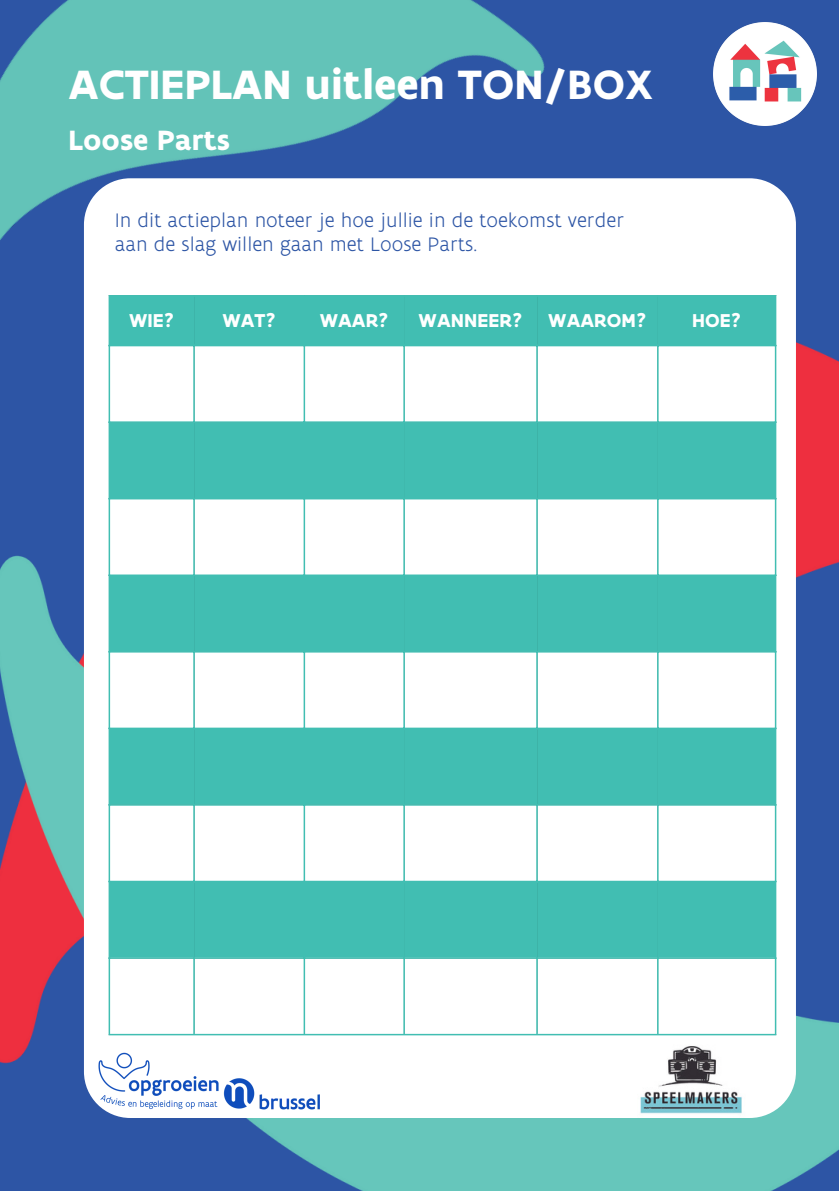
<style>
.page{position:relative;width:839px;height:1191px;background:#fff}
.page>*{position:absolute;margin:0;border:0;box-sizing:border-box;transform-origin:0 0}
.t1{font:700 44px "Flanders Art Sans";color:#fff}
.t2{font:700 30px "Flanders Art Sans";color:#fff}
.t3{font:300 21px/24px "Flanders Art Sans";color:#2d55a5}
.t4{font:700 20px "Flanders Art Sans";color:#fff}
</style>
<div class="page">
<div style="left:0;top:0;width:838px;height:1191px;background:#2d55a5"></div>
<img style="left:0;top:461px;width:838px;height:730px">
<div style="left:84px;top:178px;width:711px;height:940px;background:#fff;border-radius:46px"></div>
<img style="left:0;top:0;width:623px;height:532px">
<img style="left:84px;top:1052px;width:252px;height:77px">
<div style="left:110px;top:297px;width:664px;height:48px;background:#41beb2"></div>
<svg style="left:110px;top:346px;width:664px;height:688px"></svg>
<hr style="left:109px;top:297px;width:1px;height:737px;background:#41beb2">
<hr style="left:193px;top:297px;width:2px;height:737px;background:#41beb2">
<hr style="left:303px;top:297px;width:2px;height:737px;background:#41beb2">
<hr style="left:403px;top:297px;width:2px;height:737px;background:#41beb2">
<hr style="left:536px;top:297px;width:1px;height:737px;background:#41beb2">
<hr style="left:657px;top:297px;width:1px;height:737px;background:#41beb2">
<hr style="left:774px;top:297px;width:2px;height:737px;background:#41beb2">
<hr style="left:109px;top:295px;width:667px;height:2px;background:#41beb2">
<hr style="left:109px;top:345px;width:667px;height:1px;background:#41beb2">
<hr style="left:109px;top:421px;width:667px;height:2px;background:#41beb2">
<hr style="left:109px;top:498px;width:667px;height:1px;background:#41beb2">
<hr style="left:109px;top:575px;width:667px;height:1px;background:#41beb2">
<hr style="left:109px;top:651px;width:667px;height:2px;background:#41beb2">
<hr style="left:109px;top:728px;width:667px;height:1px;background:#41beb2">
<hr style="left:109px;top:804px;width:667px;height:2px;background:#41beb2">
<hr style="left:109px;top:881px;width:667px;height:1px;background:#41beb2">
<hr style="left:109px;top:957px;width:667px;height:2px;background:#41beb2">
<hr style="left:109px;top:1034px;width:667px;height:1px;background:#41beb2">
<img style="left:640px;top:1046px;width:102px;height:68px">
<img style="left:713px;top:22px;width:103px;height:104px">
<p class="t1" style="left:69px;top:58px;width:586px">ACTIEPLAN uitleen TON/BOX</p>
<p class="t2" style="left:69px;top:121px;width:163px">Loose Parts</p>
<p class="t3" style="left:115px;top:208px;width:511px">In dit actieplan noteer je hoe jullie in de toekomst verder aan de slag willen gaan met Loose Parts.</p>
<p class="t4" style="left:129px;top:308px;width:47px">WIE?</p>
<p class="t4" style="left:222px;top:308px;width:55px">WAT?</p>
<p class="t4" style="left:319px;top:308px;width:71px">WAAR?</p>
<p class="t4" style="left:418px;top:308px;width:105px">WANNEER?</p>
<p class="t4" style="left:548px;top:308px;width:100px">WAAROM?</p>
<p class="t4" style="left:692px;top:308px;width:51px">HOE?</p>
</div>
